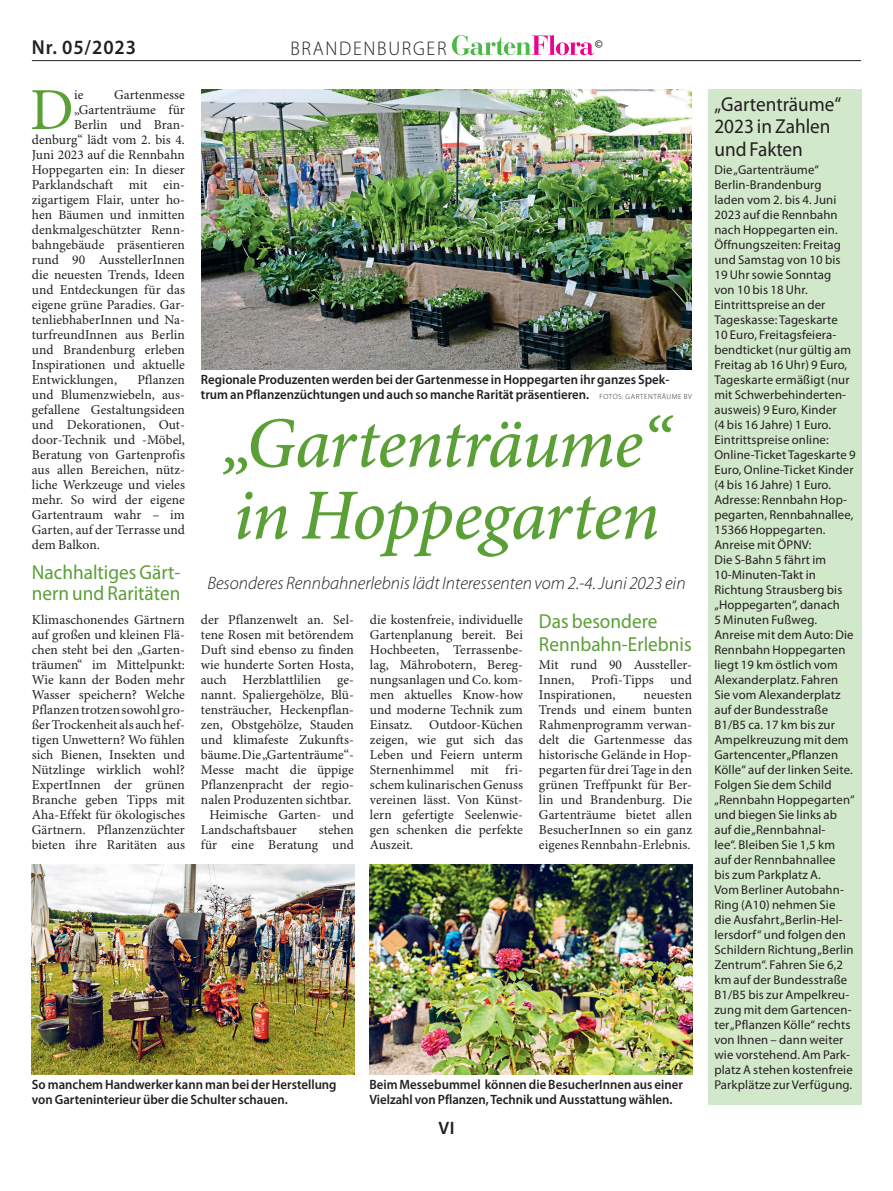
<style>
.page{position:relative;width:893px;height:1191px;background:#fff}
.page>*{position:absolute;margin:0;border:0;box-sizing:border-box;transform-origin:0 0}
.Überschrift_1{font:italic 500 72px/72px "Minion Pro";letter-spacing:-.02em;color:#5b9f37}
.Grundschrift_Initial{font:59.7px "Minion Pro";color:#5b9f37}
.Zwischenüberschrift{font:20.25px/21px "Myriad Pro";color:#5b9f37;scale:.95 1}
.Kasten_Ü_und_Lauftes{font:20.25px/22.5px "Myriad Pro";color:#231f20;scale:.95 1}
.t1{font:600 20.25px "Myriad Pro";letter-spacing:.05em;color:#231f20;scale:.95 1}
.t2{font:300 19.8px "Myriad Pro";letter-spacing:.09em;color:#231f20;scale:.95 1}
.Unterzeile_zu_1{font:italic 300 18px "Myriad Pro";color:#231f20}
.t3{font:600 18px "Myriad Pro";color:#231f20}
.Grundschrift{font:13.5px/15px "Minion Pro";letter-spacing:.005em;color:#231f20;text-align:justify}
.Grundschrift_Initial-2{font:13.5px/15px "Minion Pro";letter-spacing:.005em;color:#231f20;text-align:justify}
.Bildunterschrift{font:600 13.5px/15px "Myriad Pro";color:#231f20;scale:.95 1}
.Kasten_Text{font:12.75px/15px "Myriad Pro";letter-spacing:.01em;color:#231f20}
.t4{font:600 11.85px "Myriad Pro";color:#231f20}
.s1{font-weight:300;font-size:7.5px}
</style>
<div class="page">
<hr style="left:32px;top:60px;width:829px;height:1px;background:#231f20">
<svg style="left:452px;top:35px;width:142px;height:20px"></svg>
<img style="left:201px;top:89px;width:491px;height:280px">
<div style="left:708px;top:89px;width:153px;height:1015px;background:#d2e8ca"></div>
<img style="left:32px;top:864px;width:322px;height:210px">
<img style="left:370px;top:864px;width:322px;height:210px">
<h3 class="t1" style="left:32px;top:36px;width:111px">Nr. 05/2023</h3>
<p class="t4" style="left:595px;top:37px;width:10px">©</p>
<p class="Grundschrift_Initial" style="left:30px;top:74px;width:45px">D</p>
<p class="Grundschrift_Initial-2" style="left:74px;top:88px;width:11px">ie</p>
<p class="Grundschrift_Initial-2" style="left:114px;top:88px;width:72px">Gartenmesse</p>
<h3 class="t2" style="left:290px;top:37px;width:166px">BRANDENBURGER</h3>
<p class="Grundschrift_Initial-2" style="left:74px;top:103px;width:112px">„Gartenträume für</p>
<p class="Grundschrift_Initial-2" style="left:74px;top:118px;width:112px">Berlin und Bran-</p>
<p class="Grundschrift_Initial-2" style="left:32px;top:133px;width:155px">denburg“ lädt vom 2. bis 4.</p>
<p class="Grundschrift_Initial-2" style="left:32px;top:148px;width:155px">Juni 2023 auf die Rennbahn</p>
<p class="Grundschrift_Initial-2" style="left:32px;top:163px;width:155px">Hoppegarten ein: In dieser</p>
<p class="Grundschrift_Initial-2" style="left:32px;top:178px;width:155px">Parklandschaft mit ein-</p>
<p class="Grundschrift_Initial-2" style="left:32px;top:193px;width:155px">zigartigem Flair, unter ho-</p>
<p class="Grundschrift_Initial-2" style="left:32px;top:208px;width:155px">hen Bäumen und inmitten</p>
<p class="Grundschrift_Initial-2" style="left:32px;top:223px;width:155px">denkmalgeschützter Renn-</p>
<p class="Grundschrift_Initial-2" style="left:32px;top:238px;width:155px">bahngebäude präsentieren</p>
<p class="Grundschrift_Initial-2" style="left:32px;top:253px;width:155px">rund 90 AusstellerInnen</p>
<p class="Grundschrift_Initial-2" style="left:32px;top:268px;width:155px">die neuesten Trends, Ideen</p>
<p class="Grundschrift_Initial-2" style="left:32px;top:283px;width:155px">und Entdeckungen für das</p>
<p class="Grundschrift_Initial-2" style="left:32px;top:298px;width:155px">eigene grüne Paradies. Gar-</p>
<p class="Grundschrift_Initial-2" style="left:32px;top:313px;width:155px">tenliebhaberInnen und Na-</p>
<p class="Grundschrift_Initial-2" style="left:32px;top:328px;width:155px">turfreundInnen aus Berlin</p>
<p class="Grundschrift_Initial-2" style="left:32px;top:343px;width:155px">und Brandenburg erleben</p>
<p class="Grundschrift_Initial-2" style="left:32px;top:358px;width:155px">Inspirationen und aktuelle</p>
<p class="Grundschrift_Initial-2" style="left:32px;top:373px;width:87px">Entwicklungen,</p>
<p class="Grundschrift_Initial-2" style="left:32px;top:373px;width:155px;text-indent:105px">Pflanzen und Blumenzwiebeln, aus&shy;gefallene Gestaltungsideen und Dekorationen, Out&shy;door-Technik und -Möbel, Beratung von Gartenprofis aus allen Bereichen, nütz&shy;liche Werkzeuge und vieles mehr. So wird der eigene Gartentraum wahr – im Garten, auf der Terrasse und dem Balkon.</p>
<p class="Zwischenüberschrift" style="left:32px;top:562px;width:158px">Nachhaltiges Gärt&shy;nern und Raritäten</p>
<p class="Grundschrift" style="left:32px;top:613px;width:155px">Klimaschonendes Gärtnern auf großen und kleinen Flä&shy;chen steht bei den „Garten&shy;träumen“ im Mittelpunkt:<br>Wie kann der Boden mehr Wasser speichern? Welche Pflanzen trotzen sowohl gro&shy;ßer Trockenheit als auch hef&shy;tigen Unwettern? Wo fühlen sich Bienen, Insekten und Nützlinge wirklich wohl?<br>ExpertInnen der grünen Branche geben Tipps mit Aha-Effekt für ökologisches Gärtnern. Pflanzenzüchter bieten ihre Raritäten aus</p>
<p class="Grundschrift" style="left:201px;top:613px;width:155px">der Pflanzenwelt an. Sel&shy;tene Rosen mit betörendem Duft sind ebenso zu finden wie hunderte Sorten Hosta, auch Herzblattlilien ge&shy;nannt. Spaliergehölze, Blü&shy;tensträucher, Heckenpflan&shy;zen, Obstgehölze, Stauden und klimafeste Zukunfts&shy;bäume. Die „Gartenträume“- Messe macht die üppige Pflanzenpracht der regio&shy;nalen Produzenten sichtbar.</p>
<p class="Bildunterschrift" style="left:201px;top:372px;width:518px">Regionale Produzenten werden bei der Gartenmesse in Hoppegarten ihr ganzes Spek&shy;trum an Pflanzenzüchtungen und auch so manche Rarität präsentieren. <span class="s1">FOTOS: GARTENTRÄUME BV</span></p>
<p class="Überschrift_1" style="left:223px;top:410px;width:448px">„Gartenträume“ in Hoppegarten</p>
<p class="Unterzeile_zu_1" style="left:207px;top:573px;width:480px">Besonderes Rennbahnerlebnis lädt Interessenten vom 2.-4. Juni 2023 ein</p>
<p class="Grundschrift" style="left:370px;top:613px;width:155px">die kostenfreie, individuelle Gartenplanung bereit. Bei Hochbeeten, Terrassenbe&shy;lag, Mährobotern, Bereg&shy;nungsanlagen und Co. kom&shy;men aktuelles Know-how und moderne Technik zum Einsatz. Outdoor-Küchen zeigen, wie gut sich das Leben und Feiern unterm Sternenhimmel mit fri&shy;schem kulinarischen Genuss vereinen lässt. Von Künst&shy;lern gefertigte Seelenwie&shy;gen schenken die perfekte Auszeit.</p>
<p class="Zwischenüberschrift" style="left:539px;top:610px;width:162px;line-height:22.5px">Das besondere<br>Rennbahn-Erlebnis</p>
<p class="Grundschrift" style="left:539px;top:658px;width:155px">Mit rund 90 Aussteller-Innen, Profi-Tipps und Inspirationen,</p>
<p class="Grundschrift" style="left:539px;top:688px;width:155px;text-indent:105px">neuesten Trends und einem bunten Rahmenprogramm verwan&shy;delt die Gartenmesse das historische Gelände in Hop&shy;pegarten für drei Tage in den grünen Treffpunkt für Ber&shy;lin und Brandenburg. Die Gartenträume bietet allen BesucherInnen so ein ganz eigenes Rennbahn-Erlebnis.</p>
<p class="Grundschrift" style="left:201px;top:808px;width:155px;text-indent:9px">Heimische Garten- und<br>Landschaftsbauer</p>
<p class="Grundschrift" style="left:201px;top:823px;width:155px;text-align:right">stehen<br>für eine Beratung und</p>
<p class="Kasten_Ü_und_Lauftes" style="left:714px;top:93px;width:135px">„Gartenträume“<br>2023 in Zahlen und Fakten</p>
<p class="Kasten_Text" style="left:714px;top:162px;width:128px">Die „Gartenträume“<br>Berlin-Brandenburg laden vom 2. bis 4. Juni<br>2023 auf die Rennbahn nach Hoppegarten ein.<br>Öffnungszeiten: Freitag und Samstag von 10 bis<br>19 Uhr sowie Sonntag von 10 bis 18 Uhr.</p>
<p class="Kasten_Text" style="left:714px;top:297px;width:138px">Eintrittspreise an der<br>Tageskasse: Tageskarte<br>10 Euro, Freitagsfeiera&shy;bendticket (nur gültig am<br>Freitag ab 16 Uhr) 9 Euro,<br>Tageskarte ermäßigt (nur mit Schwerbehinderten&shy;ausweis) 9 Euro, Kinder<br>(4 bis 16 Jahre) 1 Euro.</p>
<p class="Kasten_Text" style="left:714px;top:432px;width:143px">Eintrittspreise online:<br>Online-Ticket Tageskarte 9<br>Euro, Online-Ticket Kinder (4 bis 16 Jahre) 1 Euro.</p>
<p class="Kasten_Text" style="left:714px;top:492px;width:141px">Adresse: Rennbahn Hop&shy;pegarten, Rennbahnallee,<br>15366 Hoppegarten.</p>
<p class="Kasten_Text" style="left:714px;top:537px;width:129px">Anreise mit ÖPNV:<br>Die S-Bahn 5 fährt im<br>10-Minuten-Takt in<br>Richtung Strausberg bis „Hoppegarten“, danach<br>5 Minuten Fußweg.</p>
<p class="Kasten_Text" style="left:714px;top:627px;width:142px">Anreise mit dem Auto: Die<br>Rennbahn Hoppegarten liegt 19 km östlich vom<br>Alexanderplatz. Fahren<br>Sie vom Alexanderplatz auf der Bundesstraße<br>B1/B5 ca. 17 km bis zur<br>Ampelkreuzung mit dem<br>Gartencenter „Pflanzen<br>Kölle“ auf der linken Seite.<br>Folgen Sie dem Schild „Rennbahn Hoppegarten“ und biegen Sie links ab auf die „Rennbahnal-<br>lee“. Bleiben Sie 1,5 km auf der Rennbahnallee<br>bis zum Parkplatz A.</p>
<p class="Kasten_Text" style="left:714px;top:882px;width:141px">Vom Berliner Autobahn-<br>Ring (A10) nehmen Sie die Ausfahrt „Berlin-Hel&shy;lersdorf“ und folgen den<br>Schildern Richtung „Berlin<br>Zentrum“. Fahren Sie 6,2 km auf der Bundesstraße<br>B1/B5 bis zur Ampelkreu&shy;zung mit dem Gartencen&shy;ter „Pflanzen Kölle“ rechts von Ihnen – dann weiter wie vorstehend. Am Park&shy;platz A stehen kostenfreie</p>
<p class="Bildunterschrift" style="left:32px;top:1077px;width:322px">So manchem Handwerker kann man bei der Herstellung</p>
<p class="Kasten_Text" style="left:714px;top:1077px;width:139px">Parkplätze zur Verfügung.</p>
<p class="Bildunterschrift" style="left:32px;top:1092px;width:271px">von Garteninterieur über die Schulter schauen.</p>
<p class="Bildunterschrift" style="left:369px;top:1077px;width:332px">Beim Messebummel können die BesucherInnen aus einer<br>Vielzahl von Pflanzen, Technik und Ausstattung wählen.</p>
<h3 class="t3" style="left:438px;top:1118px;width:17px">VI</h3>
</div>
